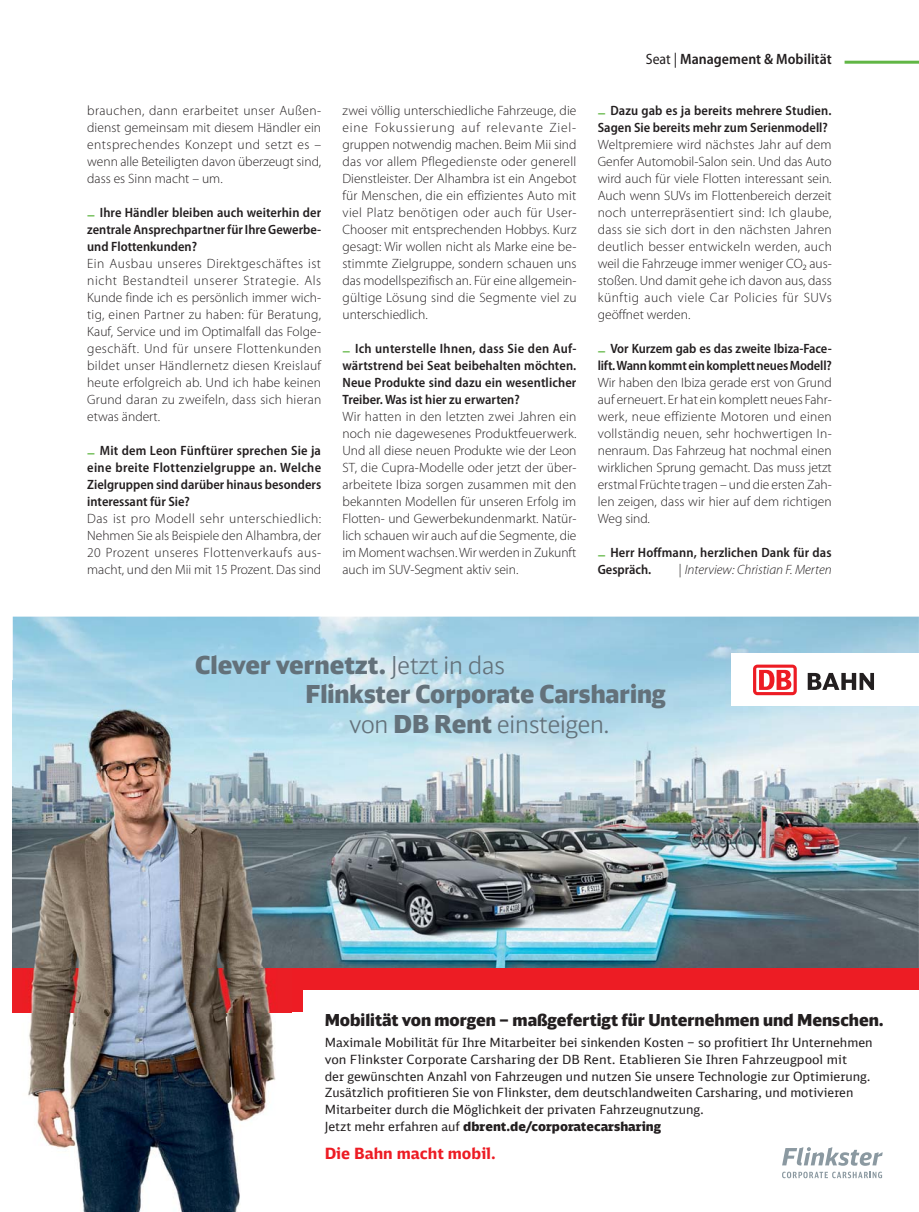
<style>
.page{position:relative;width:919px;height:1212px;background:#fff}
.page>*{position:absolute;margin:0;border:0;box-sizing:border-box;transform-origin:0 0}
.t1{font:900 24.75px "DB Head";color:#63717a}
.t2{font:300 24.75px "DB Head";color:#63717a}
.t3{font:900 16.5px "DB Head";color:#231f20}
.t4{font:700 15.45px "DB Sans";color:#ed1c24}
.t5{font:600 semi-condensed 15px "Myriad Pro";color:#231f20}
.t6{font:300 13.5px/17px "Myriad Pro";color:#231f20;text-align:justify}
.t7{font:600 semi-condensed 13.5px/17px "Myriad Pro";color:#231f20;text-align:justify}
.t8{font:italic 300 13.5px "Myriad Pro";color:#231f20}
.t9{font:12.6px/16.8px "DB Sans";color:#231f20}
.s1{font-weight:400}
.s2{font-style:normal}
.s3{font-weight:300}
.s4{font-weight:900}
</style>
<div class="page">
<hr style="left:844px;top:61px;width:74px;height:3px;background:#61b645">
<img style="left:13px;top:617px;width:905px;height:351px">
<div style="left:13px;top:968px;width:905px;height:44px;background:#ed1c24"></div>
<div style="left:303px;top:990px;width:615px;height:40px;background:#fff"></div>
<img style="left:13px;top:680px;width:279px;height:532px">
<div style="left:731px;top:654px;width:187px;height:52px;background:#fff"></div>
<svg style="left:807px;top:673px;width:66px;height:17px"></svg>
<svg style="left:753px;top:665px;width:43px;height:30px"></svg>
<div style="left:756px;top:668px;width:37px;height:24px;background:linear-gradient(to bottom,#fff,#fff)"></div>
<svg style="left:759px;top:670px;width:32px;height:20px"></svg>
<svg style="left:782px;top:1147px;width:100px;height:31px"></svg>
<p class="t6" style="left:87px;top:103px;width:236px">brauchen, dann erarbeitet unser Außen&shy;dienst gemeinsam mit diesem Händler ein entsprechendes Konzept und setzt es – wenn alle Beteiligten davon überzeugt sind, dass es Sinn macht – um.</p>
<p class="t7" style="left:87px;top:205px;width:235px;text-indent:13px">Ihre Händler bleiben auch weiterhin der zentrale Ansprechpartner für Ihre Gewerbe&shy;und Flottenkunden?</p>
<p class="t6" style="left:87px;top:256px;width:236px">Ein Ausbau unseres Direktgeschäftes ist nicht Bestandteil unserer Strategie. Als Kunde finde ich es persönlich immer wich&shy;tig, einen Partner zu haben: für Beratung, Kauf, Service und im Optimalfall das Folge&shy;geschäft. Und für unsere Flottenkunden bildet unser Händlernetz diesen Kreislauf heute erfolgreich ab. Und ich habe keinen Grund daran zu zweifeln, dass sich hieran etwas ändert.</p>
<p class="t7" style="left:87px;top:443px;width:235px;text-indent:13px">Mit dem Leon Fünftürer sprechen Sie ja eine breite Flottenzielgruppe an. Welche Zielgruppen sind darüber hinaus besonders interessant für Sie?</p>
<p class="t6" style="left:87px;top:511px;width:235px">Das ist pro Modell sehr unterschiedlich:<br>Nehmen Sie als Beispiele den Alhambra, der 20 Prozent unseres Flottenverkaufs aus&shy;macht, und den Mii mit 15 Prozent. Das sind</p>
<p class="t6" style="left:342px;top:103px;width:236px">zwei völlig unterschiedliche Fahrzeuge, die eine Fokussierung auf relevante Ziel&shy;gruppen notwendig machen. Beim Mii sind das vor allem Pflegedienste oder generell Dienstleister. Der Alhambra ist ein Angebot für Menschen, die ein effizientes Auto mit viel Platz benötigen oder auch für User-Chooser mit entsprechenden Hobbys. Kurz gesagt: Wir wollen nicht als Marke eine be&shy;stimmte Zielgruppe, sondern schauen uns das modellspezifisch an. Für eine allgemein&shy;gültige Lösung sind die Segmente viel zu unterschiedlich.</p>
<p class="t7" style="left:342px;top:341px;width:235px;text-indent:13px">Ich unterstelle Ihnen, dass Sie den Auf&shy;wärtstrend bei Seat beibehalten möchten.<br>Neue Produkte sind dazu ein wesentlicher Treiber. Was ist hier zu erwarten?</p>
<p class="t6" style="left:342px;top:409px;width:235px">Wir hatten in den letzten zwei Jahren ein noch nie dagewesenes Produktfeuerwerk.<br>Und all diese neuen Produkte wie der Leon ST, die Cupra-Modelle oder jetzt der über&shy;arbeitete Ibiza sorgen zusammen mit den bekannten Modellen für unseren Erfolg im Flotten- und Gewerbekundenmarkt. Natür&shy;lich schauen wir auch auf die Segmente, die im Moment wachsen. Wir werden in Zukunft auch im SUV-Segment aktiv sein.</p>
<p class="t5" style="left:645px;top:53px;width:187px"><span class="s1">Seat |</span> Management &amp; Mobilität</p>
<p class="t7" style="left:597px;top:103px;width:235px;text-align:right">Dazu gab es ja bereits mehrere Studien.<br>Sagen Sie bereits mehr zum Serienmodell?</p>
<p class="t6" style="left:597px;top:137px;width:236px">Weltpremiere wird nächstes Jahr auf dem Genfer Automobil-Salon sein. Und das Auto wird auch für viele Flotten interessant sein.<br>Auch wenn SUVs im Flottenbereich derzeit noch unterrepräsentiert sind: Ich glaube, dass sie sich dort in den nächsten Jahren deutlich besser entwickeln werden, auch weil die Fahrzeuge immer weniger CO₂ aus&shy;stoßen. Und damit gehe ich davon aus, dass künftig auch viele Car Policies für SUVs geöffnet werden.</p>
<p class="t7" style="left:597px;top:341px;width:235px;text-align:right">Vor Kurzem gab es das zweite Ibiza-Face&shy;lift. Wann kommt ein komplett neues Modell?</p>
<p class="t6" style="left:597px;top:375px;width:235px">Wir haben den Ibiza gerade erst von Grund auf erneuert. Er hat ein komplett neues Fahr&shy;werk, neue effiziente Motoren und einen vollständig neuen, sehr hochwertigen In&shy;nenraum. Das Fahrzeug hat nochmal einen wirklichen Sprung gemacht. Das muss jetzt erstmal Früchte tragen – und die ersten Zah&shy;len zeigen, dass wir hier auf dem richtigen Weg sind.</p>
<p class="t7" style="left:597px;top:545px;width:235px;text-indent:13px">Herr Hoffmann, herzlichen Dank für das<br>Gespräch.</p>
<p class="t8" style="left:679px;top:561px;width:154px"><span class="s2">|</span> Interview: Christian F. Merten</p>
<h1 class="t1" style="left:195px;top:653px;width:311px">Clever vernetzt. <span class="s3">Jetzt in das</span></h1>
<h1 class="t1" style="left:305px;top:683px;width:362px">Flinkster Corporate Carsharing</h1>
<h1 class="t2" style="left:349px;top:712px;width:262px">von <span class="s4">DB Rent</span> einsteigen.</h1>
<p class="t3" style="left:324px;top:1012px;width:560px">Mobilität von morgen – maßgefertigt für Unternehmen und Menschen.</p>
<p class="t9" style="left:324px;top:1035px;width:549px">Maximale Mobilität für Ihre Mitarbeiter bei sinkenden Kosten – so profitiert Ihr Unternehmen von Flinkster Corporate Carsharing der DB Rent. Etablieren Sie Ihren Fahrzeugpool mit<br>der gewünschten Anzahl von Fahrzeugen und nutzen Sie unsere Technologie zur Optimierung.<br>Zusätzlich profitieren Sie von Flinkster, dem deutschlandweiten Carsharing, und motivieren Mitarbeiter durch die Möglichkeit der privaten Fahrzeugnutzung.<br>Jetzt mehr erfahren auf <span class="s4">dbrent.de/corporatecarsharing</span></p>
<p class="t4" style="left:324px;top:1143px;width:173px">Die Bahn macht mobil.</p>
</div>
